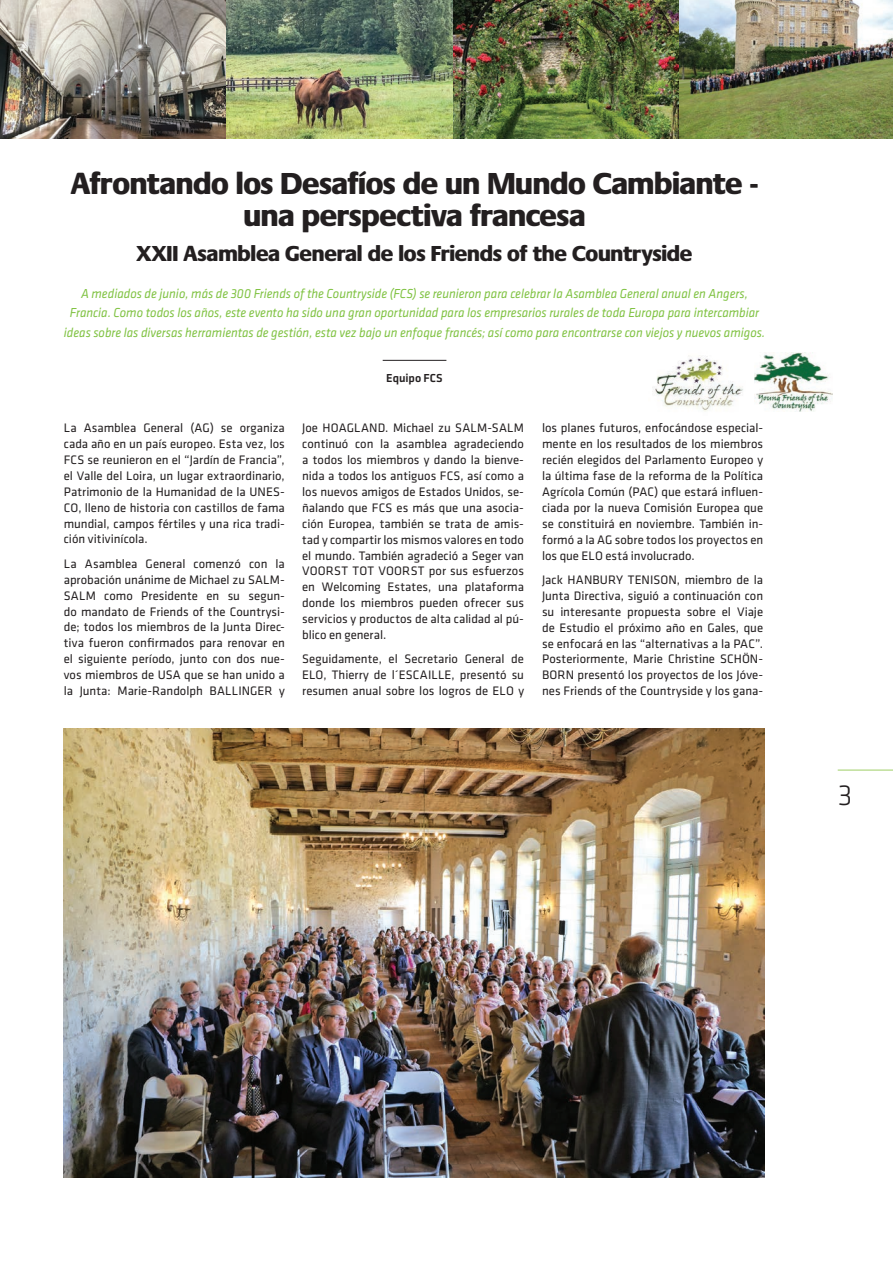
<style>
.page{position:relative;width:893px;height:1263px;background:#fff}
.page>*{position:absolute;margin:0;border:0;box-sizing:border-box;transform-origin:0 0}
.Default{font:800 31.5px "Praxis";letter-spacing:-.015em;color:#231f20}
.t1{font:300 30px "Klavika";color:#231f20}
.Default-2{font:800 22.5px "Praxis";letter-spacing:-.01em;color:#231f20}
.GR_TITEL{font:italic 13.5px/19.5px "Klavika";color:#7fc241;text-align:center;scale:.94 1}
.t2{font:12.75px/15.9px "Klavika";color:#231f20;text-align:justify}
.t3{font:500 12px "Klavika";letter-spacing:.005em;color:#231f20}
</style>
<div class="page">
<hr style="left:838px;top:770px;width:55px;height:1px;background:#9fce66">
<hr style="left:383px;top:360px;width:63px;height:1px;background:#231f20">
<img style="left:0;top:0;width:226px;height:139px">
<img style="left:226px;top:0;width:228px;height:139px">
<img style="left:454px;top:0;width:225px;height:139px">
<img style="left:679px;top:0;width:214px;height:139px">
<img style="left:63px;top:729px;width:702px;height:449px">
<img style="left:652px;top:355px;width:91px;height:57px">
<img style="left:754px;top:353px;width:78px;height:58px">
<p class="Default" style="left:71px;top:167px;width:689px">Afrontando los Desafíos de un Mundo Cambiante -</p>
<p class="Default" style="left:244px;top:198px;width:343px">una perspectiva francesa</p>
<p class="Default-2" style="left:137px;top:242px;width:557px">XXII Asamblea General de los Friends of the Countryside</p>
<p class="GR_TITEL" style="left:64px;top:284px;width:748px">A mediados de junio, más de 300 Friends of the Countryside (FCS) se reunieron para celebrar la Asamblea General anual en Angers,<br>Francia. Como todos los años, este evento ha sido una gran oportunidad para los empresarios rurales de toda Europa para intercambiar ideas sobre las diversas herramientas de gestión, esta vez bajo un enfoque francés; así como para encontrarse con viejos y nuevos amigos.</p>
<p class="t3" style="left:386px;top:371px;width:58px">Equipo FCS</p>
<p class="t2" style="left:64px;top:420px;width:223px">La Asamblea General (AG) se organiza cada año en un país europeo. Esta vez, los FCS se reunieron en el “Jardín de Francia”, el Valle del Loira, un lugar extraordinario, Patrimonio de la Humanidad de la UNES-CO, lleno de historia con castillos de fama mundial, campos fértiles y una rica tradi&shy;ción vitivinícola.</p>
<p class="t2" style="left:64px;top:556px;width:223px">La Asamblea General comenzó con la aprobación unánime de Michael zu SALM-SALM como Presidente en su segun&shy;do mandato de Friends of the Countrysi&shy;de; todos los miembros de la Junta Direc&shy;tiva fueron confirmados para renovar en el siguiente período, junto con dos nue&shy;vos miembros de USA que se han unido a la Junta: Marie-Randolph BALLINGER y</p>
<p class="t2" style="left:542px;top:420px;width:223px">los planes futuros, enfocándose especial&shy;mente en los resultados de los miembros recién elegidos del Parlamento Europeo y la última fase de la reforma de la Política Agrícola Común (PAC) que estará influen&shy;ciada por la nueva Comisión Europea que se constituirá en noviembre. También in&shy;formó a la AG sobre todos los proyectos en los que ELO está involucrado.</p>
<p class="t2" style="left:542px;top:572px;width:223px">Jack HANBURY TENISON, miembro de la Junta Directiva, siguió a continuación con su interesante propuesta sobre el Viaje de Estudio el próximo año en Gales, que se enfocará en las “alternativas a la PAC”.<br>Posteriormente, Marie Christine SCHÖN-BORN presentó los proyectos de los Jóve&shy;nes Friends of the Countryside y los gana-</p>
<p class="t2" style="left:302px;top:420px;width:223px">Joe HOAGLAND. Michael zu SALM-SALM continuó con la asamblea agradeciendo a todos los miembros y dando la bienve&shy;nida a todos los antiguos FCS, así como a los nuevos amigos de Estados Unidos, se&shy;ñalando que FCS es más que una asocia&shy;ción Europea, también se trata de amis&shy;tad y compartir los mismos valores en todo el mundo. También agradeció a Seger van VOORST TOT VOORST por sus esfuerzos en Welcoming Estates, una plataforma donde los miembros pueden ofrecer sus servicios y productos de alta calidad al pú&shy;blico en general.</p>
<p class="t2" style="left:302px;top:651px;width:223px">Seguidamente, el Secretario General de ELO, Thierry de l´ESCAILLE, presentó su resumen anual sobre los logros de ELO y</p>
<p class="t1" style="left:838px;top:779px;width:16px">3</p>
</div>
